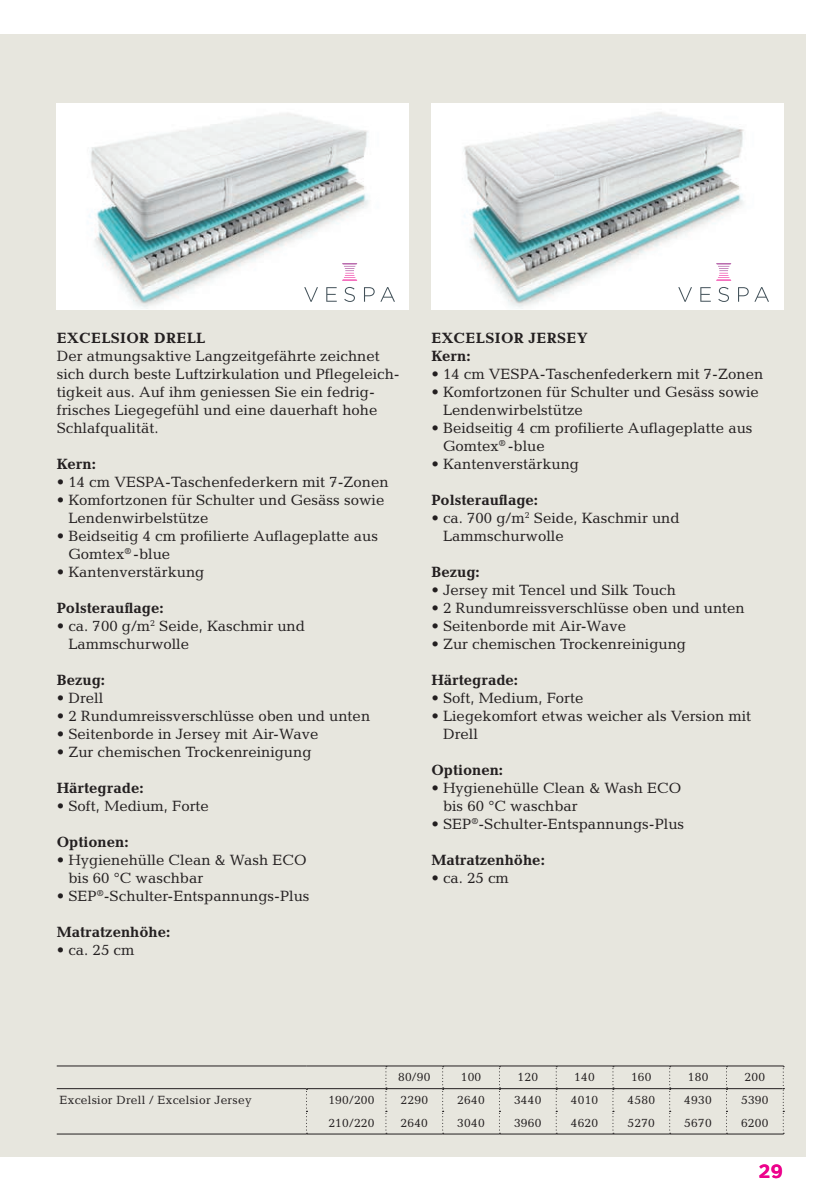
<style>
.page{position:relative;width:840px;height:1191px;background:#fff}
.page>*{position:absolute;margin:0;border:0;box-sizing:border-box;transform-origin:0 0}
.t1{font:700 20px "Clearview Text";color:#ed028c}
.t2{font:15px/18px "Candida Std";color:#231f20}
.t3{font:700 15px "Candida Std";color:#231f20}
.t4{font:700 15px/18px "Candida Std";letter-spacing:.02em;color:#231f20}
.t5{font:12px "Candida Std";letter-spacing:.02em;color:#231f20}
</style>
<div class="page">
<div style="left:0;top:34px;width:805px;height:1123px;background:#e7e6de"></div>
<img style="left:431px;top:103px;width:351px;height:207px">
<img style="left:57px;top:103px;width:351px;height:207px">
<svg style="left:677px;top:287px;width:14px;height:15px"></svg>
<svg style="left:700px;top:287px;width:10px;height:15px"></svg>
<svg style="left:717px;top:287px;width:11px;height:15px"></svg>
<svg style="left:737px;top:287px;width:11px;height:15px"></svg>
<svg style="left:754px;top:287px;width:14px;height:15px"></svg>
<svg style="left:715px;top:263px;width:16px;height:17px"></svg>
<svg style="left:304px;top:287px;width:14px;height:15px"></svg>
<svg style="left:326px;top:287px;width:10px;height:15px"></svg>
<svg style="left:344px;top:287px;width:11px;height:15px"></svg>
<svg style="left:364px;top:287px;width:10px;height:15px"></svg>
<svg style="left:380px;top:287px;width:15px;height:15px"></svg>
<svg style="left:342px;top:263px;width:15px;height:17px"></svg>
<hr style="left:57px;top:1088px;width:249px;height:1px;background:#231f20">
<hr style="left:306px;top:1088px;width:80px;height:1px;background:#231f20">
<svg style="left:306px;top:1089px;width:1px;height:44px"></svg>
<svg style="left:385px;top:1066px;width:2px;height:67px"></svg>
<svg style="left:442px;top:1066px;width:1px;height:67px"></svg>
<svg style="left:498px;top:1066px;width:2px;height:67px"></svg>
<svg style="left:555px;top:1066px;width:2px;height:67px"></svg>
<svg style="left:612px;top:1066px;width:1px;height:65px"></svg>
<svg style="left:668px;top:1066px;width:2px;height:67px"></svg>
<svg style="left:725px;top:1066px;width:2px;height:67px"></svg>
<svg style="left:782px;top:1066px;width:1px;height:65px"></svg>
<hr style="left:386px;top:1088px;width:56px;height:1px;background:#231f20">
<hr style="left:442px;top:1088px;width:57px;height:1px;background:#231f20">
<hr style="left:499px;top:1088px;width:57px;height:1px;background:#231f20">
<hr style="left:556px;top:1088px;width:56px;height:1px;background:#231f20">
<hr style="left:612px;top:1088px;width:57px;height:1px;background:#231f20">
<hr style="left:669px;top:1088px;width:57px;height:1px;background:#231f20">
<hr style="left:726px;top:1088px;width:56px;height:1px;background:#231f20">
<hr style="left:57px;top:1065px;width:249px;height:1px;background:#231f20">
<hr style="left:306px;top:1065px;width:80px;height:1px;background:#231f20">
<hr style="left:386px;top:1065px;width:56px;height:1px;background:#231f20">
<hr style="left:442px;top:1065px;width:57px;height:1px;background:#231f20">
<hr style="left:499px;top:1065px;width:57px;height:1px;background:#231f20">
<hr style="left:556px;top:1065px;width:56px;height:1px;background:#231f20">
<hr style="left:612px;top:1065px;width:57px;height:1px;background:#231f20">
<hr style="left:669px;top:1065px;width:57px;height:1px;background:#231f20">
<hr style="left:726px;top:1065px;width:57px;height:1px;background:#231f20">
<hr style="left:57px;top:1133px;width:249px;height:1px;background:#231f20">
<hr style="left:306px;top:1133px;width:80px;height:1px;background:#231f20">
<hr style="left:386px;top:1133px;width:56px;height:1px;background:#231f20">
<hr style="left:442px;top:1133px;width:57px;height:1px;background:#231f20">
<hr style="left:499px;top:1133px;width:57px;height:1px;background:#231f20">
<hr style="left:556px;top:1133px;width:56px;height:1px;background:#231f20">
<hr style="left:612px;top:1133px;width:57px;height:1px;background:#231f20">
<hr style="left:669px;top:1133px;width:57px;height:1px;background:#231f20">
<hr style="left:726px;top:1133px;width:57px;height:1px;background:#231f20">
<p class="t4" style="left:57px;top:329px;width:150px">EXCELSIOR DRELL</p>
<p class="t2" style="left:57px;top:347px;width:344px">Der atmungsaktive Langzeitgefährte zeichnet sich durch beste Luftzirkulation und Pflegeleich&shy;tigkeit aus. Auf ihm geniessen Sie ein fedrig&shy;frisches Liegegefühl und eine dauerhaft hohe Schlafqualität.</p>
<p class="t3" style="left:57px;top:455px;width:41px">Kern:</p>
<p class="t2" style="left:57px;top:473px;width:333px">• 14 cm VESPA-Taschenfederkern mit 7-Zonen</p>
<p class="t2" style="left:68px;top:491px;width:317px;text-indent:-12px">• Komfortzonen für Schulter und Gesäss sowie<br>Lendenwirbelstütze</p>
<p class="t2" style="left:68px;top:527px;width:311px;text-indent:-12px">• Beidseitig 4 cm profilierte Auflageplatte aus<br>Gomtex<sup>®</sup> -blue</p>
<p class="t2" style="left:57px;top:563px;width:149px">• Kantenverstärkung</p>
<p class="t3" style="left:57px;top:599px;width:108px">Polsterauflage:</p>
<p class="t2" style="left:68px;top:617px;width:238px;text-indent:-12px">• ca. 700 g/m<sup>2</sup> Seide, Kaschmir und<br>Lammschurwolle</p>
<p class="t3" style="left:57px;top:671px;width:50px">Bezug:</p>
<p class="t2" style="left:57px;top:689px;width:48px">• Drell</p>
<p class="t2" style="left:57px;top:707px;width:315px">• 2 Rundumreissverschlüsse oben und unten</p>
<p class="t2" style="left:57px;top:725px;width:263px">• Seitenborde in Jersey mit Air-Wave</p>
<p class="t2" style="left:57px;top:743px;width:256px">• Zur chemischen Trockenreinigung</p>
<p class="t3" style="left:57px;top:779px;width:88px">Härtegrade:</p>
<p class="t2" style="left:57px;top:797px;width:153px">• Soft, Medium, Forte</p>
<p class="t3" style="left:57px;top:833px;width:73px">Optionen:</p>
<p class="t2" style="left:68px;top:851px;width:240px;text-indent:-12px">• Hygienehülle Clean &amp; Wash ECO bis 60 °C waschbar</p>
<p class="t2" style="left:57px;top:887px;width:254px">• SEP<sup>®</sup>-Schulter-Entspannungs-Plus</p>
<p class="t3" style="left:57px;top:923px;width:115px">Matratzenhöhe:</p>
<p class="t2" style="left:57px;top:941px;width:79px">• ca. 25 cm</p>
<p class="t4" style="left:431px;top:329px;width:158px">EXCELSIOR JERSEY<br>Kern:</p>
<p class="t2" style="left:431px;top:365px;width:333px">• 14 cm VESPA-Taschenfederkern mit 7-Zonen</p>
<p class="t2" style="left:443px;top:383px;width:317px;text-indent:-12px">• Komfortzonen für Schulter und Gesäss sowie<br>Lendenwirbelstütze</p>
<p class="t2" style="left:443px;top:419px;width:311px;text-indent:-12px">• Beidseitig 4 cm profilierte Auflageplatte aus<br>Gomtex<sup>®</sup> -blue</p>
<p class="t2" style="left:431px;top:455px;width:149px">• Kantenverstärkung</p>
<p class="t3" style="left:431px;top:491px;width:108px">Polsterauflage:</p>
<p class="t2" style="left:443px;top:509px;width:238px;text-indent:-12px">• ca. 700 g/m<sup>2</sup> Seide, Kaschmir und<br>Lammschurwolle</p>
<p class="t3" style="left:431px;top:563px;width:50px">Bezug:</p>
<p class="t2" style="left:431px;top:581px;width:246px">• Jersey mit Tencel und Silk Touch</p>
<p class="t2" style="left:431px;top:599px;width:315px">• 2 Rundumreissverschlüsse oben und unten</p>
<p class="t2" style="left:431px;top:617px;width:196px">• Seitenborde mit Air-Wave</p>
<p class="t2" style="left:431px;top:635px;width:256px">• Zur chemischen Trockenreinigung</p>
<p class="t3" style="left:431px;top:671px;width:88px">Härtegrade:</p>
<p class="t2" style="left:431px;top:689px;width:153px">• Soft, Medium, Forte</p>
<p class="t2" style="left:443px;top:707px;width:309px;text-indent:-12px">• Liegekomfort etwas weicher als Version mit<br>Drell</p>
<p class="t3" style="left:431px;top:761px;width:73px">Optionen:</p>
<p class="t2" style="left:443px;top:779px;width:240px;text-indent:-12px">• Hygienehülle Clean &amp; Wash ECO bis 60 °C waschbar</p>
<p class="t2" style="left:431px;top:815px;width:254px">• SEP<sup>®</sup>-Schulter-Entspannungs-Plus</p>
<p class="t3" style="left:431px;top:851px;width:115px">Matratzenhöhe:</p>
<p class="t2" style="left:431px;top:869px;width:79px">• ca. 25 cm</p>
<p class="t5" style="left:398px;top:1070px;width:34px">80/90</p>
<p class="t5" style="left:460px;top:1070px;width:22px">100</p>
<p class="t5" style="left:517px;top:1070px;width:22px">120</p>
<p class="t5" style="left:574px;top:1070px;width:22px">140</p>
<p class="t5" style="left:630px;top:1070px;width:22px">160</p>
<p class="t5" style="left:687px;top:1070px;width:22px">180</p>
<p class="t5" style="left:744px;top:1070px;width:22px">200</p>
<p class="t5" style="left:60px;top:1093px;width:193px">Excelsior Drell / Excelsior Jersey</p>
<p class="t5" style="left:328px;top:1093px;width:48px">190/200</p>
<p class="t5" style="left:400px;top:1093px;width:29px">2290</p>
<p class="t5" style="left:457px;top:1093px;width:29px">2640</p>
<p class="t5" style="left:513px;top:1093px;width:29px">3440</p>
<p class="t5" style="left:570px;top:1093px;width:29px">4010</p>
<p class="t5" style="left:627px;top:1093px;width:29px">4580</p>
<p class="t5" style="left:684px;top:1093px;width:29px">4930</p>
<p class="t5" style="left:740px;top:1093px;width:29px">5390</p>
<p class="t5" style="left:328px;top:1116px;width:48px">210/220</p>
<p class="t5" style="left:400px;top:1116px;width:29px">2640</p>
<p class="t5" style="left:457px;top:1116px;width:29px">3040</p>
<p class="t5" style="left:513px;top:1116px;width:29px">3960</p>
<p class="t5" style="left:570px;top:1116px;width:29px">4620</p>
<p class="t5" style="left:627px;top:1116px;width:29px">5270</p>
<p class="t5" style="left:684px;top:1116px;width:29px">5670</p>
<p class="t5" style="left:740px;top:1116px;width:29px">6200</p>
<h1 class="t1" style="left:757px;top:1159px;width:27px">29</h1>
</div>
